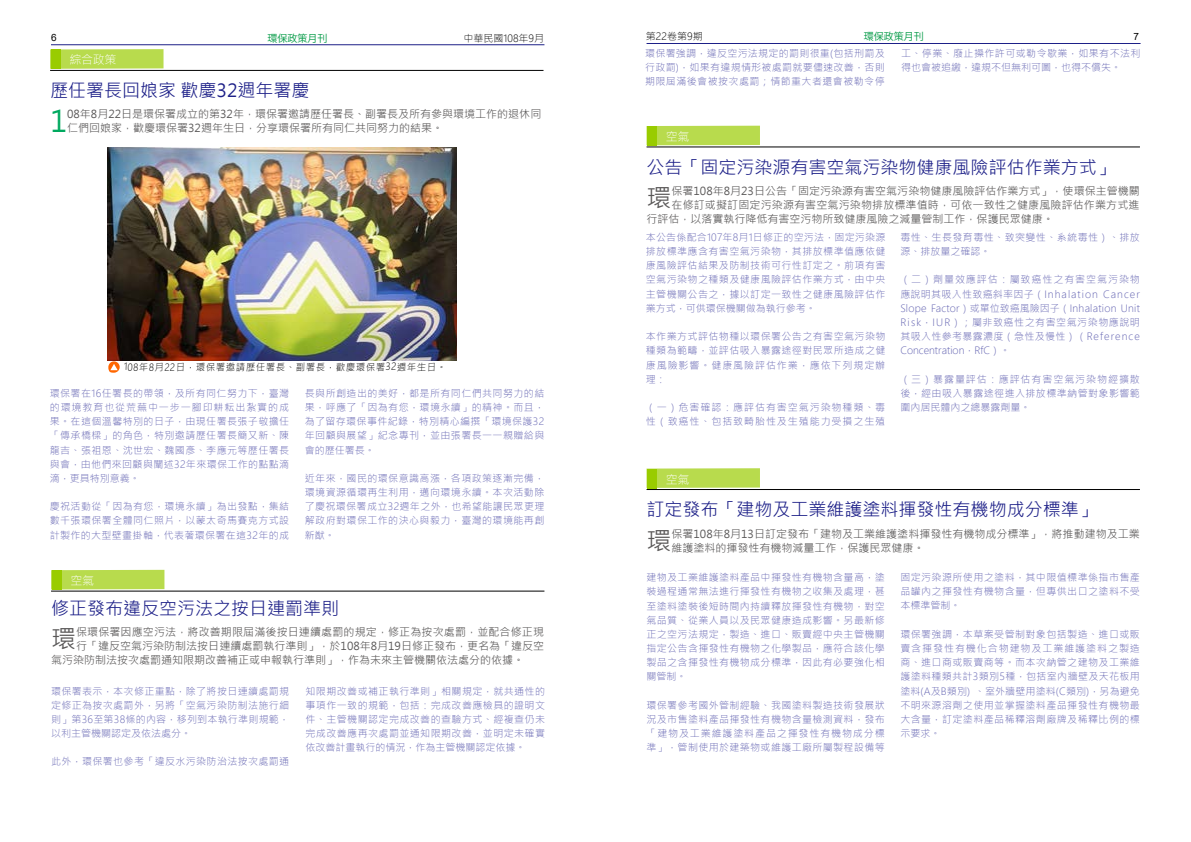
<style>
.page{position:relative;width:1191px;height:842px;background:#fff}
.page>*{position:absolute;margin:0;border:0;box-sizing:border-box;transform-origin:0 0}
.t1{font:29.5px "Microsoft Jheng Hei";color:#00a95f}
.t2{font:25px "Microsoft Jheng Hei";color:#595757}
.t3{font:18px "Microsoft Jheng Hei";color:#1d2088}
.t4{font:300 12px "Microsoft Jheng Hei";letter-spacing:-.025em;color:#fff}
.t5{font:11px/14px "Microsoft Jheng Hei";color:#595757}
.t6{font:300 10px/14.2px "Microsoft Jheng Hei";letter-spacing:.045em;color:#6666b3;text-align:justify}
.t7{font:300 10px/14.2px "Microsoft Jheng Hei";letter-spacing:.02em;color:#6666b3}
.t8{font:300 10px/14.2px "Microsoft Jheng Hei";letter-spacing:.09em;color:#6666b3}
.t9{font:300 10px "Microsoft Jheng Hei";color:#000}
.t10{font:10px "Koz Go Pr 6 N";color:#094}
.t11{font:10px "Arial";color:#000}
.t12{font:300 9.7px "Microsoft Jheng Hei";color:#000;scale:.95 1}
</style>
<div class="page">
<hr style="left:646px;top:43px;width:494px;height:1px;background:#1d2088">
<hr style="left:51px;top:44px;width:493px;height:1px;background:#1d2088">
<hr style="left:51px;top:591px;width:493px;height:1px;background:#000">
<div style="left:51px;top:570px;width:113px;height:19px;background:#b8db4d"></div>
<div style="left:52px;top:570px;width:10px;height:20px;background:#9c0"></div>
<hr style="left:646px;top:147px;width:494px;height:1px;background:#000">
<div style="left:646px;top:126px;width:114px;height:19px;background:#b8db4d"></div>
<div style="left:647px;top:126px;width:10px;height:20px;background:#9c0"></div>
<hr style="left:50px;top:70px;width:493px;height:1px;background:#000">
<svg style="left:50px;top:49px;width:113px;height:20px;background:#badc52"></svg>
<div style="left:51px;top:50px;width:10px;height:19px;background:#9c0"></div>
<img style="left:108px;top:147px;width:348px;height:213px">
<svg style="left:108px;top:361px;width:12px;height:12px"></svg>
<svg style="left:110px;top:364px;width:8px;height:6px"></svg>
<hr style="left:646px;top:489px;width:494px;height:1px;background:#000">
<svg style="left:646px;top:468px;width:114px;height:20px;background:#badc54"></svg>
<div style="left:647px;top:469px;width:10px;height:19px;background:#9c0"></div>
<p class="t11" style="left:51px;top:31px;width:7px">6</p>
<p class="t10" style="left:268px;top:32px;width:61px">環保政策月刊</p>
<p class="t9" style="left:463px;top:32px;width:82px">中華民國108年9月</p>
<p class="t9" style="left:646px;top:30px;width:58px">第22卷第9期</p>
<p class="t10" style="left:864px;top:31px;width:61px">環保政策月刊</p>
<p class="t11" style="left:1133px;top:29px;width:7px">7</p>
<p class="t4" style="left:69px;top:52px;width:49px">綜合政策</p>
<h3 class="t3" style="left:50px;top:79px;width:261px">歷任署長回娘家 歡慶32週年署慶</h3>
<h1 class="t1" style="left:50px;top:103px;width:19px">1</h1>
<p class="t5" style="left:67px;top:107px;width:475px">08年8月22日是環保署成立的第32年，環保署邀請歷任署長、副署長及所有參與環境工作的退休同仁們回娘家，歡慶環保署32週年生日，分享環保署所有同仁共同努力的結果。</p>
<p class="t12" style="left:124px;top:369px;width:340px;rotate:-3deg">108年8月22日，環保署邀請歷任署長、副署長，歡慶環保署32週年生日。</p>
<p class="t6" style="left:305px;top:386px;width:241px">長與所創造出的美好，都是所有同仁們共同努力的結果，呼應了「因為有您，環境永續」的精神。而且，為了留存環保事件紀錄，特別精心編撰「環境保護32年回顧與展望」紀念專刊，並由張署長一一親贈給與會的歷任署長。</p>
<p class="t6" style="left:305px;top:471px;width:241px">近年來，國民的環保意識高漲，各項政策逐漸完備，環境資源循環再生利用，邁向環境永續。本次活動除了慶祝環保署成立32週年之外，也希望能讓民眾更理解政府對環保工作的決心與毅力，臺灣的環境能再創新猷。</p>
<p class="t6" style="left:50px;top:386px;width:241px">環保署在16任署長的帶領，及所有同仁努力下，臺灣的環境教育也從荒蕪中一步一腳印耕耘出紮實的成果。在這個溫馨特別的日子，由現任署長張子敬擔任「傳承橋樑」的角色，特別邀請歷任署長簡又新、陳龍吉、張祖恩、沈世宏、魏國彥、李應元等歷任署長與會，由他們來回顧與闡述32年來環保工作的點點滴滴，更具特別意義。</p>
<p class="t6" style="left:50px;top:499px;width:241px">慶祝活動從「因為有您，環境永續」為出發點，集結數千張環保署全體同仁照片，以蒙太奇馬賽克方式設計製作的大型壁畫掛軸，代表著環保署在這32年的成</p>
<p class="t4" style="left:70px;top:573px;width:25px">空氣</p>
<h3 class="t3" style="left:51px;top:597px;width:289px">修正發布違反空污法之按日連罰準則</h3>
<h2 class="t2" style="left:51px;top:623px;width:27px">環</h2>
<p class="t5" style="left:76px;top:624px;width:469px">保環保署因應空污法，將改善期限屆滿後按日連續處罰的規定，修正為按次處罰，並配合修正現</p>
<p class="t5" style="left:76px;top:638px;width:470px">行「違反空氣污染防制法按日連續處罰執行準則」，於108年8月19日修正發布，更名為「違反空</p>
<p class="t5" style="left:51px;top:652px;width:475px">氣污染防制法按次處罰通知限期改善補正或申報執行準則」，作為未來主管機關依法處分的依據。</p>
<p class="t6" style="left:51px;top:684px;width:240px">環保署表示，本次修正重點，除了將按日連續處罰規定修正為按次處罰外，另將「空氣污染防制法施行細則」第36至第38條的內容，移列到本執行準則規範，以利主管機關認定及依法處分。</p>
<p class="t6" style="left:51px;top:755px;width:240px">此外，環保署也參考「違反水污染防治法按次處罰通</p>
<p class="t6" style="left:305px;top:684px;width:241px">知限期改善或補正執行準則」相關規定，就共通性的事項作一致的規範，包括：完成改善應檢具的證明文件、主管機關認定完成改善的查驗方式、經複查仍未完成改善應再次處罰並通知限期改善，並明定未確實依改善計畫執行的情況，作為主管機關認定依據。</p>
<p class="t6" style="left:645px;top:46px;width:241px">環保署強調，違反空污法規定的罰則很重(包括刑罰及行政罰)，如果有違規情形被處罰就要儘速改善，否則期限屆滿後會被按次處罰；情節重大者還會被勒令停</p>
<p class="t7" style="left:901px;top:46px;width:241px">工、停業、廢止操作許可或勒令歇業，如果有不法利得也會被追繳，違規不但無利可圖，也得不償失。</p>
<p class="t4" style="left:666px;top:129px;width:25px">空氣</p>
<h3 class="t3" style="left:646px;top:156px;width:469px">公告「固定污染源有害空氣污染物健康風險評估作業方式」</h3>
<h2 class="t2" style="left:646px;top:183px;width:26px">環</h2>
<p class="t5" style="left:671px;top:184px;width:470px">保署108年8月23日公告「固定污染源有害空氣污染物健康風險評估作業方式」，使環保主管機關</p>
<p class="t5" style="left:671px;top:198px;width:469px">在修訂或擬訂固定污染源有害空氣污染物排放標準值時，可依一致性之健康風險評估作業方式進</p>
<p class="t5" style="left:646px;top:212px;width:408px">行評估，以落實執行降低有害空污物所致健康風險之減量管制工作，保護民眾健康。</p>
<p class="t6" style="left:646px;top:230px;width:241px">本公告係配合107年8月1日修正的空污法，固定污染源排放標準應含有害空氣污染物，其排放標準值應依健康風險評估結果及防制技術可行性訂定之。前項有害空氣污染物之種類及健康風險評估作業方式，由中央主管機關公告之，據以訂定一致性之健康風險評估作業方式，可供環保機關做為執行參考。</p>
<p class="t6" style="left:646px;top:329px;width:241px">本作業方式評估物種以環保署公告之有害空氣污染物種類為範疇，並評估吸入暴露途徑對民眾所造成之健康風險影響。健康風險評估作業，應依下列規定辦理：</p>
<p class="t8" style="left:646px;top:400px;width:241px">（一）危害確認：應評估有害空氣污染物種類、毒性（致癌性、包括致畸胎性及生殖能力受損之生殖</p>
<p class="t6" style="left:900px;top:230px;width:241px">毒性、生長發育毒性、致突變性、系統毒性）、排放源、排放量之確認。</p>
<p class="t6" style="left:900px;top:273px;width:241px">（二）劑量效應評估：屬致癌性之有害空氣污染物應說明其吸入性致癌斜率因子（Inhalation Cancer Slope Factor）或單位致癌風險因子（Inhalation Unit Risk，IUR）；屬非致癌性之有害空氣污染物應說明其吸入性參考暴露濃度（急性及慢性）（Reference Concentration，RfC）。</p>
<p class="t6" style="left:900px;top:372px;width:241px">（三）暴露量評估：應評估有害空氣污染物經擴散後，經由吸入暴露途徑進入排放標準納管對象影響範圍內居民體內之總暴露劑量。</p>
<p class="t4" style="left:666px;top:471px;width:25px">空氣</p>
<h3 class="t3" style="left:646px;top:499px;width:451px">訂定發布「建物及工業維護塗料揮發性有機物成分標準」</h3>
<h2 class="t2" style="left:646px;top:525px;width:26px">環</h2>
<p class="t5" style="left:671px;top:526px;width:470px">保署108年8月13日訂定發布「建物及工業維護塗料揮發性有機物成分標準」，將推動建物及工業維護塗料的揮發性有機物減量工作，保護民眾健康。</p>
<p class="t6" style="left:646px;top:570px;width:240px">建物及工業維護塗料產品中揮發性有機物含量高，塗裝過程通常無法進行揮發性有機物之收集及處理，甚至塗料塗裝後短時間內持續釋放揮發性有機物，對空氣品質、從業人員以及民眾健康造成影響。另最新修正之空污法規定，製造、進口、販賣經中央主管機關指定公告含揮發性有機物之化學製品，應符合該化學製品之含揮發性有機物成分標準，因此有必要強化相關管制。</p>
<p class="t6" style="left:646px;top:698px;width:240px">環保署參考國外管制經驗、我國塗料製造技術發展狀況及市售塗料產品揮發性有機物含量檢測資料，發布「建物及工業維護塗料產品之揮發性有機物成分標準」，管制使用於建築物或維護工廠所屬製程設備等</p>
<p class="t6" style="left:900px;top:570px;width:241px">固定污染源所使用之塗料，其中限值標準係指市售產品罐內之揮發性有機物含量，但專供出口之塗料不受本標準管制。</p>
<p class="t6" style="left:900px;top:627px;width:241px">環保署強調，本草案受管制對象包括製造、進口或販賣含揮發性有機化合物建物及工業維護塗料之製造商、進口商或販賣商等。而本次納管之建物及工業維護塗料種類共計3類別5種，包括室內牆壁及天花板用塗料(A及B類別) 、室外牆壁用塗料(C類別)，另為避免不明來源溶劑之使用並掌握塗料產品揮發性有機物最大含量，訂定塗料產品稀釋溶劑廠牌及稀釋比例的標示要求。</p>
</div>
